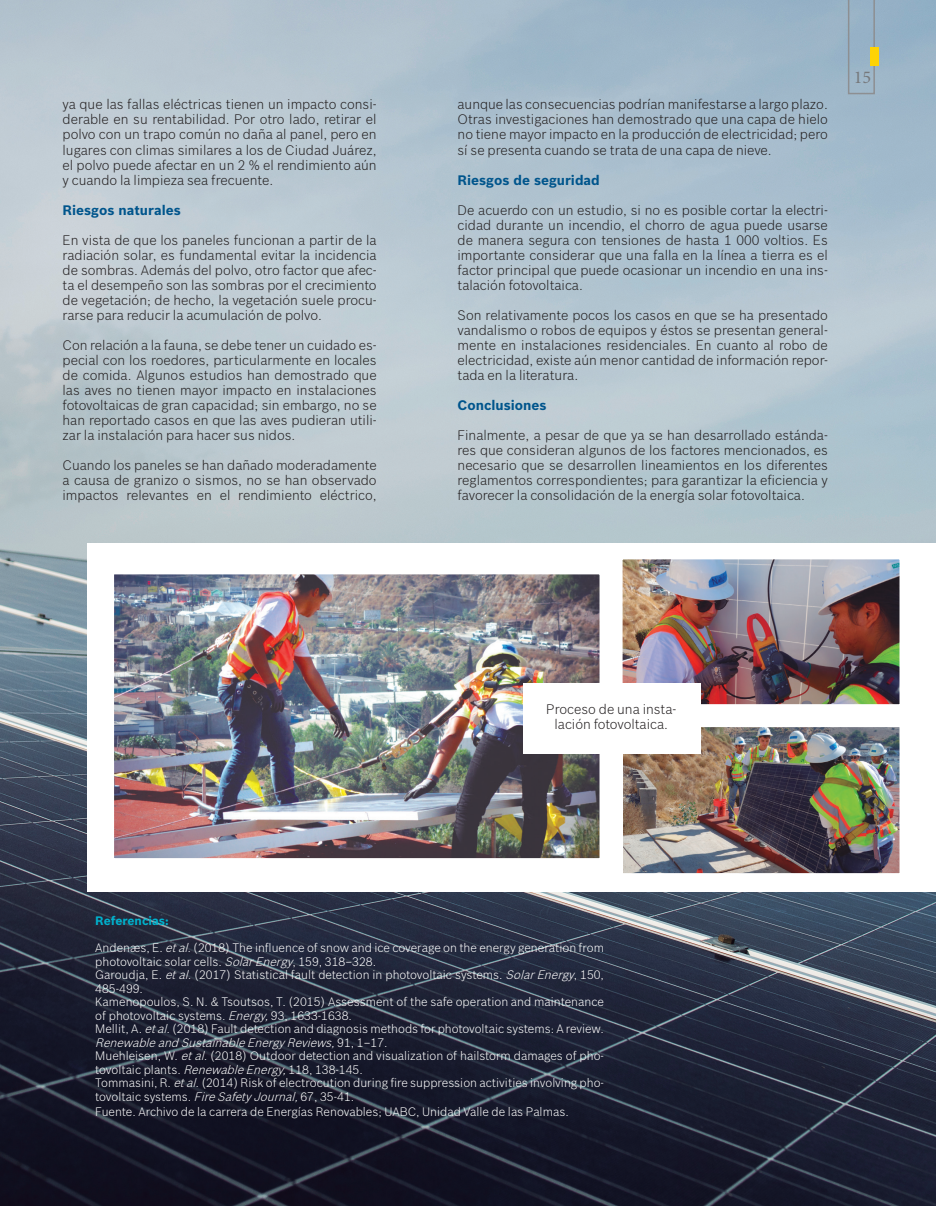
<style>
.page{position:relative;width:936px;height:1206px;background:#fff}
.page>*{position:absolute;margin:0;border:0;box-sizing:border-box;transform-origin:0 0}
.t1{font:18px "Minion Pro";color:#76787b}
.t2{font:300 13.5px/15px "Bosch Sans";color:#231f20;text-align:justify}
.t3{font:700 13.5px "Bosch Sans";color:#00558c}
.t4{font:300 12px/13.5px "Bosch Sans";color:#fff}
.t5{font:700 12px "Bosch Sans";color:#00b2cd}
.s1{font-style:italic}
</style>
<div class="page">
<img style="left:0;top:0;width:935px;height:1205px">
<svg style="left:847px;top:0;width:27px;height:94px;background:#97afc2"></svg>
<div style="left:869px;top:47px;width:9px;height:19px;background:#fed304"></div>
<div style="left:87px;top:543px;width:848px;height:348px;background:#fff"></div>
<img style="left:115px;top:575px;width:483px;height:281px">
<img style="left:623px;top:728px;width:275px;height:143px">
<div style="left:610px;top:715px;width:301px;height:169px;border:12px solid #fff"></div>
<img style="left:623px;top:560px;width:275px;height:143px">
<div style="left:610px;top:547px;width:301px;height:169px;border:12px solid #fff"></div>
<div style="left:522px;top:683px;width:178px;height:71px;background:#fff"></div>
<p class="t2" style="left:63px;top:97px;width:315px">ya que las fallas eléctricas tienen un impacto consi&shy;derable en su rentabilidad. Por otro lado, retirar el polvo con un trapo común no daña al panel, pero en lugares con climas similares a los de Ciudad Juárez, el polvo puede afectar en un 2 % el rendimiento aún y cuando la limpieza sea frecuente.</p>
<p class="t3" style="left:63px;top:201px;width:120px">Riesgos naturales</p>
<p class="t2" style="left:63px;top:232px;width:315px">En vista de que los paneles funcionan a partir de la radiación solar, es fundamental evitar la incidencia de sombras. Además del polvo, otro factor que afec&shy;ta el desempeño son las sombras por el crecimiento de vegetación; de hecho, la vegetación suele procu&shy;rarse para reducir la acumulación de polvo.</p>
<p class="t2" style="left:63px;top:337px;width:315px">Con relación a la fauna, se debe tener un cuidado es&shy;pecial con los roedores, particularmente en locales de comida. Algunos estudios han demostrado que las aves no tienen mayor impacto en instalaciones fotovoltaicas de gran capacidad; sin embargo, no se han reportado casos en que las aves pudieran utili&shy;zar la instalación para hacer sus nidos.</p>
<p class="t2" style="left:63px;top:457px;width:315px">Cuando los paneles se han dañado moderadamente a causa de granizo o sismos, no se han observado impactos relevantes en el rendimiento eléctrico,</p>
<p class="t2" style="left:457px;top:97px;width:371px">aunque las consecuencias podrían manifestarse a largo plazo.<br>Otras investigaciones han demostrado que una capa de hielo no tiene mayor impacto en la producción de electricidad; pero sí se presenta cuando se trata de una capa de nieve.</p>
<p class="t3" style="left:457px;top:171px;width:144px">Riesgos de seguridad</p>
<p class="t2" style="left:457px;top:202px;width:371px">De acuerdo con un estudio, si no es posible cortar la electri&shy;cidad durante un incendio, el chorro de agua puede usarse de manera segura con tensiones de hasta 1 000 voltios. Es importante considerar que una falla en la línea a tierra es el factor principal que puede ocasionar un incendio en una ins&shy;talación fotovoltaica.</p>
<p class="t2" style="left:457px;top:307px;width:371px">Son relativamente pocos los casos en que se ha presentado vandalismo o robos de equipos y éstos se presentan general&shy;mente en instalaciones residenciales. En cuanto al robo de electricidad, existe aún menor cantidad de información repor&shy;tada en la literatura.</p>
<p class="t3" style="left:457px;top:396px;width:90px">Conclusiones</p>
<p class="t2" style="left:457px;top:427px;width:371px">Finalmente, a pesar de que ya se han desarrollado estánda&shy;res que consideran algunos de los factores mencionados, es necesario que se desarrollen lineamientos en los diferentes reglamentos correspondientes; para garantizar la eficiencia y favorecer la consolidación de la energía solar fotovoltaica.</p>
<h1 class="t1" style="left:853px;top:65px;width:19px">15</h1>
<p class="t2" style="left:546px;top:701px;width:131px;text-align:center">Proceso de una insta&shy;lación fotovoltaica.</p>
<p class="t5" style="left:95px;top:913px;width:75px">Referencias:</p>
<p class="t4" style="left:95px;top:940px;width:510px">Andenæs, E. <span class="s1">etal.</span>(2018) The influence of snow and ice coverage on the energy generation from photovoltaic solar cells. <span class="s1">SolarEnergy</span>, 159, 318–328.<br>Garoudja, E. <span class="s1">etal.</span>(2017) Statistical fault detection in photovoltaic systems. <span class="s1">SolarEnergy</span>, 150, 485-499.<br>Kamenopoulos, S. N. &amp; Tsoutsos, T. (2015) Assessment of the safe operation and maintenance of photovoltaic systems. <span class="s1">Energy,</span>93, 1633-1638.<br>Mellit, A. <span class="s1">etal.</span>(2018) Fault detection and diagnosis methods for photovoltaic systems: A review.<br><span class="s1">Renewableand SustainableEnergyReviews,</span>9 1 , 1 – 1 7 .<br>Muehleisen, W. <span class="s1">etal.</span>(2018) Outdoor detection and visualization of hailstorm damages of pho&shy;tovoltaic plants. <span class="s1">RenewableEnergy,</span>118, 138-145.<br>Tommasini, R. <span class="s1">etal.</span>(2014) Risk of electrocution during fire suppression activities involving pho&shy;tovoltaic systems. <span class="s1">FireSafetyJournal,</span>67, 35-41.</p>
<p class="t4" style="left:95px;top:1104px;width:474px">Fuente. Archivo de la carrera de Energías Renovables; UABC, Unidad Valle de las Palmas.</p>
</div>
